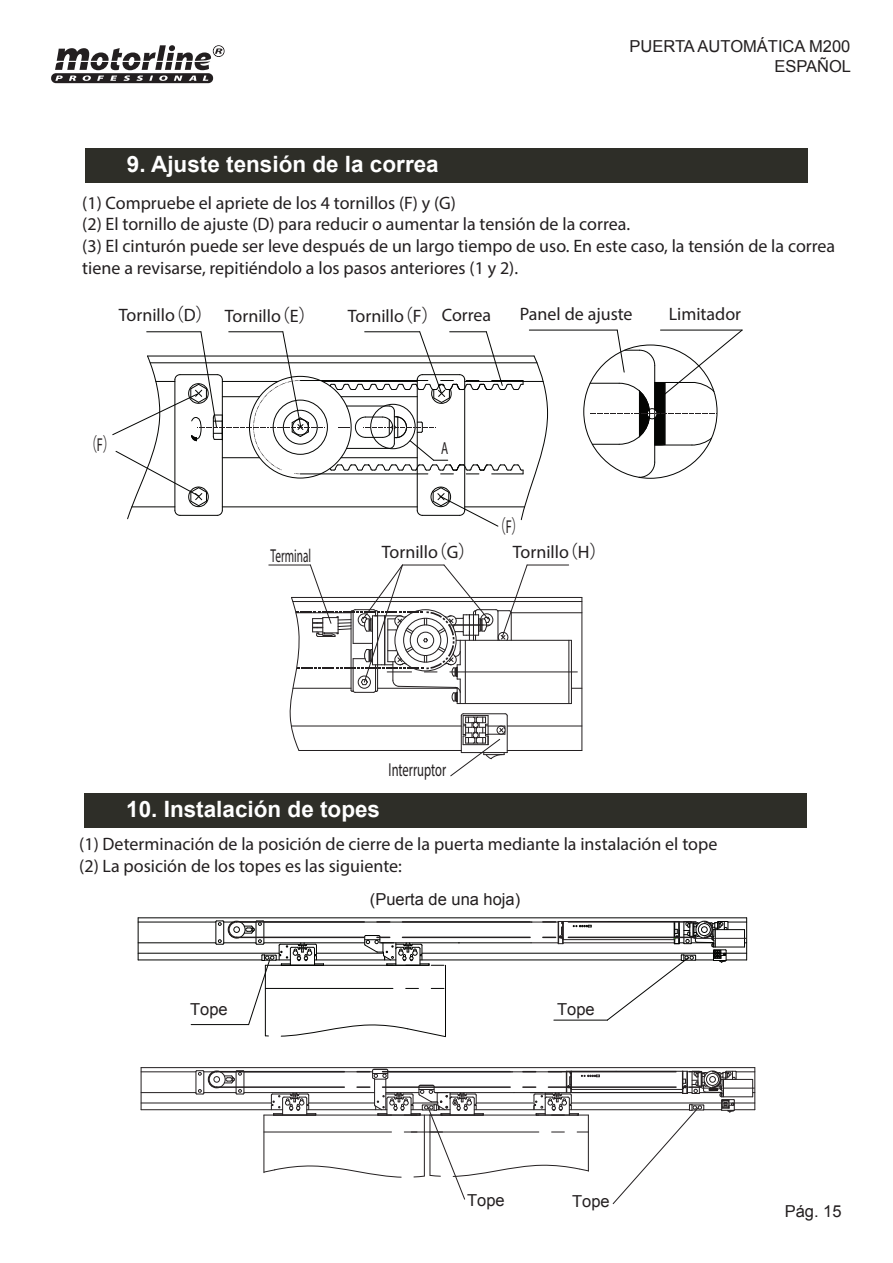
<style>
.page{position:relative;width:893px;height:1263px;background:#fff}
.page>*{position:absolute;margin:0;border:0;box-sizing:border-box;transform-origin:0 0}
.t1{font:700 22.5px "Arial";color:#fff}
.t2{font:18.75px "Myriad Pro";color:#231f20;scale:.67 1}
.t3{font:18.75px "Myriad Pro";color:#231f20;scale:.6 1}
.t4{font:18.75px "Koz Go Pro";color:#231f20;scale:.67 1}
.t5{font:18px/21.6px "Myriad Pro";color:#231f20}
.t6{font:17.4px "Myriad Pro";color:#231f20;scale:.67 1}
.t7{font:16.5px/19.8px "Arial";color:#231f20;text-align:right}
.s1{font-family:"Koz Go Pro"}
.s2{font-family:"Myriad Pro"}
</style>
<div class="page">
<svg style="left:51px;top:45px;width:174px;height:38px"></svg>
<div style="left:85px;top:149px;width:723px;height:34px;background:#2e2e28"></div>
<hr style="left:138px;top:942px;width:78px;height:1px;background:#040503">
<hr style="left:138px;top:922px;width:78px;height:1px;background:#040503">
<hr style="left:138px;top:918px;width:1px;height:42px;background:#040503">
<hr style="left:138px;top:959px;width:124px;height:1px;background:#040503">
<hr style="left:138px;top:953px;width:141px;height:1px;background:#040503">
<hr style="left:138px;top:917px;width:609px;height:1px;background:#040503">
<hr style="left:746px;top:918px;width:1px;height:42px;background:#040503">
<hr style="left:191px;top:1024px;width:58px;height:1px;background:#040503">
<svg style="left:215px;top:920px;width:532px;height:117px"></svg>
<hr style="left:141px;top:1071px;width:55px;height:1px;background:#231f20">
<hr style="left:141px;top:1092px;width:55px;height:1px;background:#231f20">
<hr style="left:141px;top:1102px;width:130px;height:1px;background:#231f20">
<hr style="left:141px;top:1109px;width:142px;height:1px;background:#231f20">
<hr style="left:141px;top:1067px;width:1px;height:43px;background:#231f20">
<hr style="left:141px;top:1067px;width:614px;height:1px;background:#231f20">
<svg style="left:195px;top:1068px;width:560px;height:137px"></svg>
<div style="left:84px;top:793px;width:723px;height:34px;background:#2e2e28"></div>
<svg style="left:639px;top:462px;width:16px;height:15px"></svg>
<hr style="left:654px;top:365px;width:1px;height:97px;background:#040503">
<hr style="left:529px;top:330px;width:88px;height:1px;background:#040503">
<svg style="left:590px;top:329px;width:153px;height:117px"></svg>
<svg style="left:112px;top:331px;width:436px;height:196px"></svg>
<hr style="left:269px;top:565px;width:41px;height:1px;background:#231f20">
<svg style="left:289px;top:564px;width:293px;height:213px"></svg>
<p class="t1" style="left:127px;top:149px;width:313px">9. Ajuste tensión de la correa</p>
<p class="t7" style="left:629px;top:36px;width:223px">PUERTA AUTOMÁTICA M200<br>ESPAÑOL</p>
<p class="t5" style="left:82px;top:192px;width:754px">(1) Compruebe el apriete de los 4 tornillos (F) y (G)<br>(2) El tornillo de ajuste (D) para reducir o aumentar la tensión de la correa.<br>(3) El cinturón puede ser leve después de un largo tiempo de uso. En este caso, la tensión de la correa tiene a revisarse, repitiéndolo a los pasos anteriores (1 y 2).</p>
<p class="t5" style="left:119px;top:305px;width:199px">Tornillo<span class="s1">（</span>D<span class="s1">）</span> Tornillo<span class="s1">（</span>E<span class="s1">）</span></p>
<p class="t5" style="left:348px;top:305px;width:145px">Tornillo<span class="s1">（</span>F<span class="s1">）</span>Correa</p>
<p class="t5" style="left:520px;top:303px;width:114px">Panel de ajuste</p>
<p class="t5" style="left:669px;top:303px;width:74px">Limitador</p>
<p class="t4" style="left:85px;top:431px;width:47px">（<span class="s2">F</span>）</p>
<p class="t3" style="left:271px;top:544px;width:69px">Terminal</p>
<p class="t6" style="left:441px;top:438px;width:12px">A</p>
<p class="t4" style="left:493px;top:514px;width:47px">（<span class="s2">F</span>）</p>
<p class="t5" style="left:382px;top:541px;width:96px">Tornillo<span class="s1">（</span>G<span class="s1">）</span></p>
<p class="t5" style="left:513px;top:541px;width:96px">Tornillo<span class="s1">（</span>H<span class="s1">）</span></p>
<p class="t1" style="left:126px;top:793px;width:255px">10. Instalación de topes</p>
<p class="t2" style="left:389px;top:758px;width:87px">Interruptor</p>
<p class="t5" style="left:79px;top:833px;width:639px">(1) Determinación de la posición de cierre de la puerta mediante la instalación el tope (2) La posición de los topes es las siguiente:</p>
<p class="t7" style="left:370px;top:889px;width:152px">(Puerta de una hoja)</p>
<p class="t7" style="left:190px;top:999px;width:39px">Tope</p>
<p class="t7" style="left:557px;top:999px;width:39px">Tope</p>
<p class="t7" style="left:467px;top:1190px;width:39px">Tope</p>
<p class="t7" style="left:572px;top:1191px;width:39px">Tope</p>
<p class="t7" style="left:785px;top:1201px;width:58px">Pág. 15</p>
</div>
